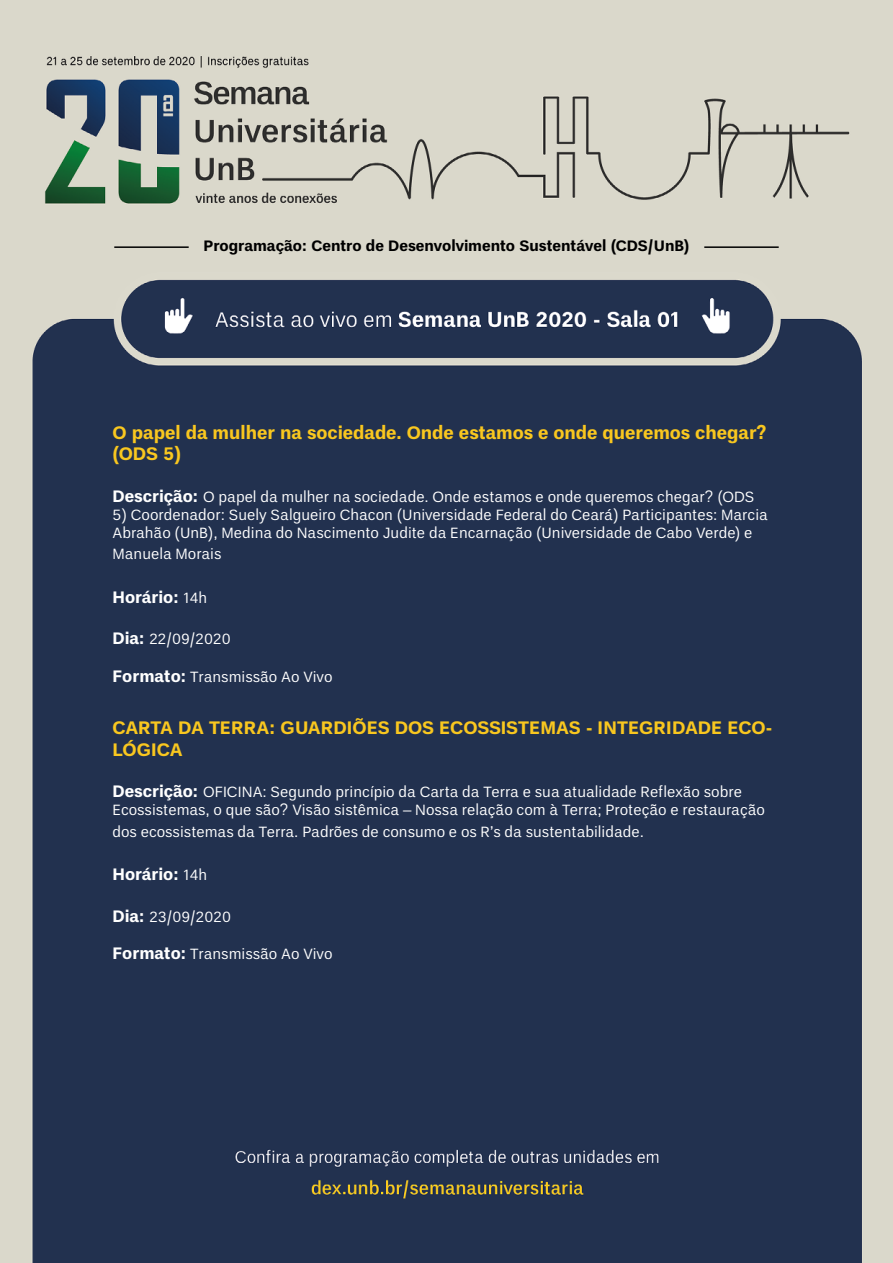
<style>
.page{position:relative;width:893px;height:1263px;background:#fff}
.page>*{position:absolute;margin:0;border:0;box-sizing:border-box;transform-origin:0 0}
.t1{font:700 18px/21.6px "Un B Pro";color:#f9c71f}
.t2{font:700 16.5px "Un B Pro";color:#fff}
.t3{font:15px/18px "Un B Pro";color:#fff}
.t4{font:700 15px "Un B Pro";color:#000}
.s1{font-weight:700;font-size:16.5px}
.s2{font-weight:400;font-size:15px}
</style>
<div class="page">
<img style="left:0;top:0;width:893px;height:1263px">
<hr style="left:704px;top:246px;width:75px;height:2px;background:#000">
<hr style="left:114px;top:246px;width:75px;height:2px;background:#000">
<p class="t4" style="left:203px;top:237px;width:488px">Programação: Centro de Desenvolvimento Sustentável (CDS/UnB)</p>
<p class="t1" style="left:112px;top:422px;width:655px">O papel da mulher na sociedade. Onde estamos e onde queremos chegar? (ODS 5)</p>
<p class="t3" style="left:112px;top:488px;width:643px"><span class="s1">Descrição:</span> O papel da mulher na sociedade. Onde estamos e onde queremos chegar? (ODS</p>
<p class="t3" style="left:112px;top:506px;width:657px">5) Coordenador: Suely Salgueiro Chacon (Universidade Federal do Ceará) Participantes: Marcia<br>Abrahão (UnB), Medina do Nascimento Judite da Encarnação (Universidade de Cabo Verde) e</p>
<p class="t3" style="left:112px;top:545px;width:111px">Manuela Morais</p>
<p class="t2" style="left:112px;top:587px;width:96px">Horário: <span class="s2">14h</span></p>
<p class="t3" style="left:112px;top:630px;width:120px"><span class="s1">Dia:</span> 22/09/2020</p>
<p class="t3" style="left:112px;top:668px;width:222px"><span class="s1">Formato:</span> Transmissão Ao Vivo</p>
<p class="t1" style="left:112px;top:717px;width:661px">CARTA DA TERRA: GUARDIÕES DOS ECOSSISTEMAS - INTEGRIDADE ECO-<br>LÓGICA</p>
<p class="t3" style="left:112px;top:783px;width:654px"><span class="s1">Descrição:</span> OFICINA: Segundo princípio da Carta da Terra e sua atualidade Reflexão sobre<br>Ecossistemas, o que são? Visão sistêmica – Nossa relação com à Terra; Proteção e restauração</p>
<p class="t3" style="left:112px;top:823px;width:533px">dos ecossistemas da Terra. Padrões de consumo e os R’s da sustentabilidade.</p>
<p class="t2" style="left:112px;top:865px;width:96px">Horário: <span class="s2">14h</span></p>
<p class="t3" style="left:112px;top:907px;width:120px"><span class="s1">Dia:</span> 23/09/2020</p>
<p class="t3" style="left:112px;top:945px;width:222px"><span class="s1">Formato:</span> Transmissão Ao Vivo</p>
</div>
